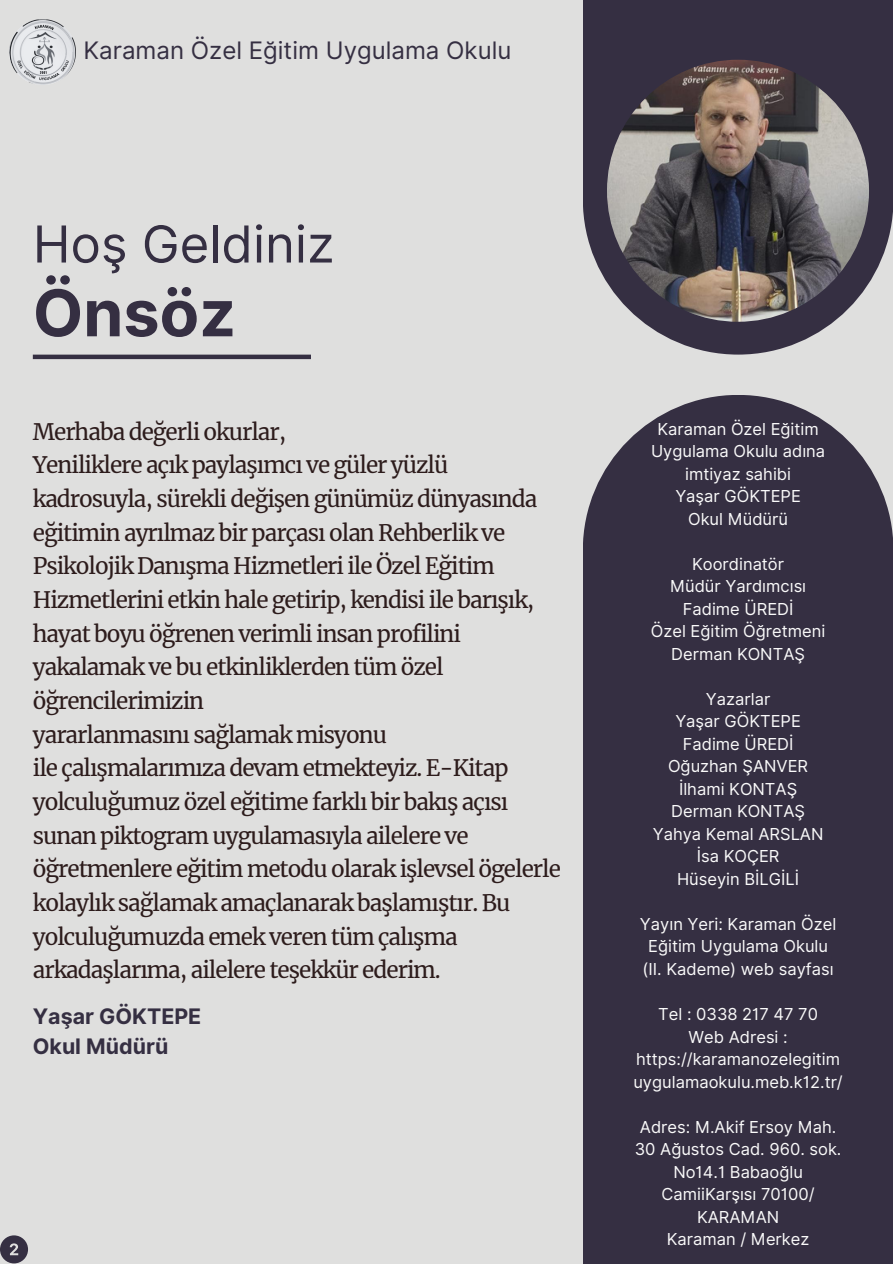
<style>
.page{position:relative;width:893px;height:1264px;background:#fff}
.page>*{position:absolute;margin:0;border:0;box-sizing:border-box;transform-origin:0 0}
.t1{font:700 64.5px "Inter";color:#352f42}
.t2{font:50.85px "Inter";color:#352f42}
.t3{font:24px "Inter";color:#352f42}
.t4{font:22.5px "Merriweather";letter-spacing:-.045em;color:#2d1c1c}
.t5{font:700 21.45px "Inter";color:#352f42}
.t6{font:16.5px/22.5px "Inter";color:#fafafa;text-align:center}
</style>
<div class="page">
<div style="left:0;top:0;width:892px;height:1263px;background:#dfdfde"></div>
<svg style="left:583px;top:0;width:309px;height:354px;fill:#352f42"></svg>
<svg style="left:602px;top:55px;width:271px;height:272px"></svg>
<div style="left:33px;top:354px;width:278px;height:5px;background:#352f42"></div>
<img style="left:9px;top:19px;width:67px;height:65px">
<div style="left:583px;top:395px;width:309px;height:868px;background:#352f42"></div>
<svg style="left:0;top:1235px;width:28px;height:28px"></svg>
<p class="t3" style="left:83px;top:36px;width:429px">Karaman Özel Eğitim Uygulama Okulu</p>
<p class="t2" style="left:33px;top:214px;width:303px">Hoş Geldiniz</p>
<p class="t1" style="left:33px;top:274px;width:205px">Önsöz</p>
<p class="t4" style="left:33px;top:417px;width:255px">Merhaba değerli okurlar,</p>
<p class="t4" style="left:33px;top:451px;width:417px">Yeniliklere açık paylaşımcı ve güler yüzlü</p>
<p class="t4" style="left:33px;top:485px;width:506px">kadrosuyla, sürekli değişen günümüz dünyasında</p>
<p class="t4" style="left:33px;top:518px;width:474px">eğitimin ayrılmaz bir parçası olan Rehberlik ve</p>
<p class="t4" style="left:33px;top:552px;width:463px">Psikolojik Danışma Hizmetleri ile Özel Eğitim</p>
<p class="t4" style="left:33px;top:586px;width:503px">Hizmetlerini etkin hale getirip, kendisi ile barışık,</p>
<p class="t4" style="left:33px;top:619px;width:428px">hayat boyu öğrenen verimli insan profilini</p>
<p class="t4" style="left:33px;top:653px;width:412px">yakalamak ve bu etkinliklerden tüm özel</p>
<p class="t4" style="left:33px;top:687px;width:173px">öğrencilerimizin</p>
<p class="t4" style="left:33px;top:720px;width:355px">yararlanmasını sağlamak misyonu</p>
<p class="t4" style="left:33px;top:754px;width:477px">ile çalışmalarımıza devam etmekteyiz. E-Kitap</p>
<p class="t4" style="left:33px;top:788px;width:477px">yolculuğumuz özel eğitime farklı bir bakış açısı</p>
<p class="t4" style="left:33px;top:821px;width:437px">sunan piktogram uygulamasıyla ailelere ve</p>
<p class="t4" style="left:33px;top:855px;width:529px">öğretmenlere eğitim metodu olarak işlevsel ögelerle</p>
<p class="t4" style="left:33px;top:888px;width:479px">kolaylık sağlamak amaçlanarak başlamıştır. Bu</p>
<p class="t4" style="left:33px;top:922px;width:426px">yolculuğumuzda emek veren tüm çalışma</p>
<p class="t4" style="left:33px;top:956px;width:409px">arkadaşlarıma, ailelere teşekkür ederim.</p>
<p class="t5" style="left:33px;top:1003px;width:170px">Yaşar GÖKTEPE</p>
<p class="t5" style="left:33px;top:1033px;width:137px">Okul Müdürü</p>
<p class="t6" style="left:651px;top:417px;width:176px">Karaman Özel Eğitim<br>Uygulama Okulu adına imtiyaz sahibi</p>
<p class="t6" style="left:675px;top:485px;width:127px">Yaşar GÖKTEPE</p>
<p class="t6" style="left:688px;top:507px;width:101px">Okul Müdürü</p>
<p class="t6" style="left:692px;top:552px;width:93px">Koordinatör</p>
<p class="t6" style="left:670px;top:575px;width:138px">Müdür Yardımcısı</p>
<p class="t6" style="left:682px;top:597px;width:112px">Fadime ÜREDİ</p>
<p class="t6" style="left:651px;top:620px;width:176px">Özel Eğitim Öğretmeni</p>
<p class="t6" style="left:671px;top:642px;width:135px">Derman KONTAŞ</p>
<p class="t6" style="left:706px;top:687px;width:66px">Yazarlar</p>
<p class="t6" style="left:675px;top:710px;width:127px">Yaşar GÖKTEPE</p>
<p class="t6" style="left:682px;top:732px;width:112px">Fadime ÜREDİ</p>
<p class="t6" style="left:668px;top:755px;width:142px">Oğuzhan ŞANVER</p>
<p class="t6" style="left:679px;top:777px;width:120px">İlhami KONTAŞ</p>
<p class="t6" style="left:671px;top:800px;width:135px">Derman KONTAŞ</p>
<p class="t6" style="left:652px;top:822px;width:172px">Yahya Kemal ARSLAN</p>
<p class="t6" style="left:696px;top:845px;width:84px">İsa KOÇER</p>
<p class="t6" style="left:677px;top:867px;width:123px">Hüseyin BİLGİLİ</p>
<p class="t6" style="left:640px;top:912px;width:198px">Yayın Yeri: Karaman Özel<br>Eğitim Uygulama Okulu</p>
<p class="t6" style="left:642px;top:957px;width:193px">(II. Kademe) web sayfası</p>
<p class="t6" style="left:658px;top:1002px;width:161px">Tel : 0338 217 47 70</p>
<p class="t6" style="left:633px;top:1025px;width:211px">Web Adresi : https://karamanozelegitim uygulamaokulu.meb.k12.tr/</p>
<p class="t6" style="left:634px;top:1115px;width:208px">Adres: M.Akif Ersoy Mah.<br>30 Ağustos Cad. 960. sok.<br>No14.1 Babaoğlu<br>CamiiKarşısı 70100/<br>KARAMAN</p>
<p class="t6" style="left:666px;top:1227px;width:144px">Karaman / Merkez</p>
</div>
